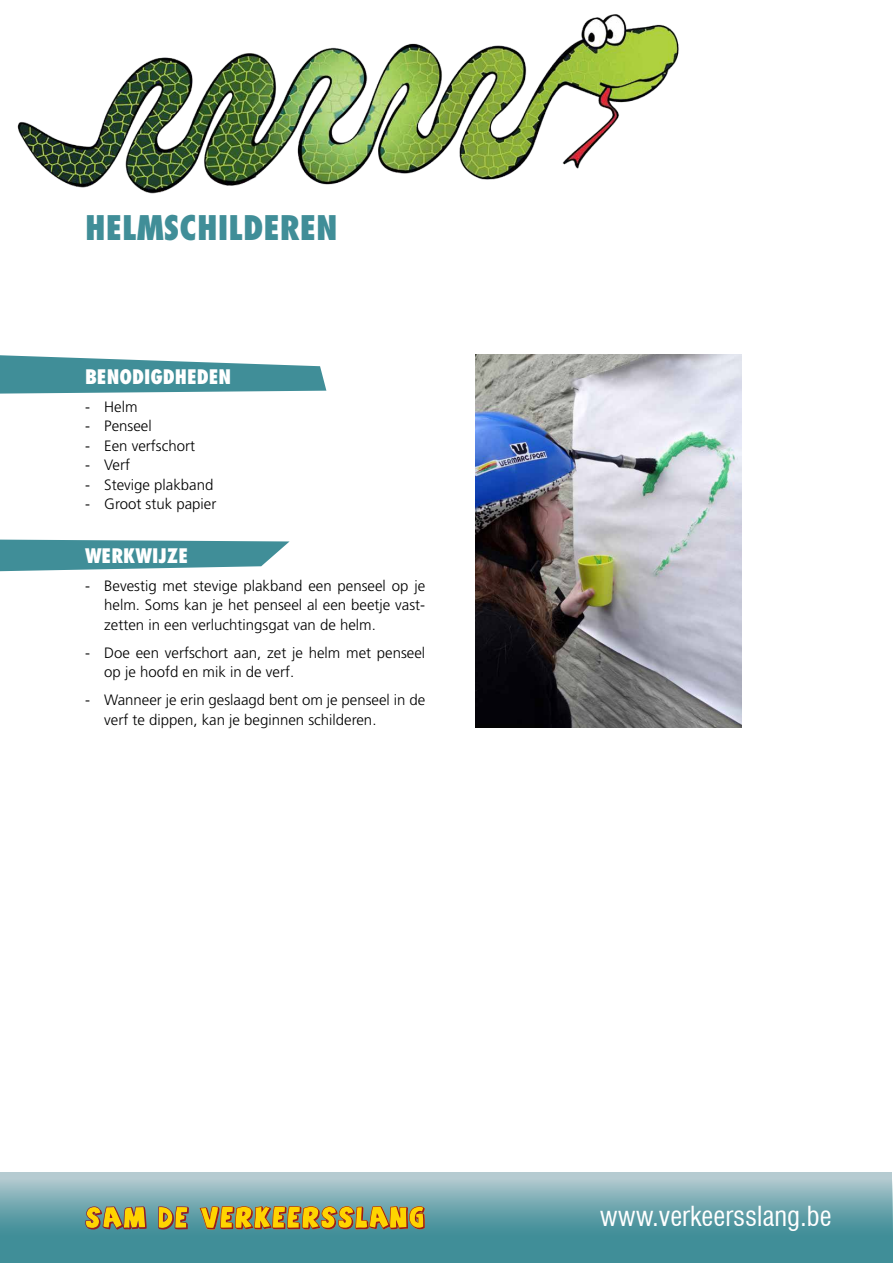
<style>
.page{position:relative;width:893px;height:1263px;background:#fff}
.page>*{position:absolute;margin:0;border:0;box-sizing:border-box;transform-origin:0 0}
.t1{font:800 condensed 33px "Futura Std";color:#408e98}
.t2{font:condensed 27px "Swiss 721 BT";color:#fff}
.t3{font:800 condensed 19.5px "Futura Std";color:#fff}
.t4{font:300 15px/19.5px "Frutiger LT Std";color:#000}
</style>
<div class="page">
<svg style="left:0;top:1174px;width:893px;height:89px;background:#68a2ab"></svg>
<img style="left:17px;top:14px;width:662px;height:180px">
<svg style="left:85px;top:1206px;width:104px;height:24px;background:#ae9b42"></svg>
<svg style="left:200px;top:1206px;width:225px;height:23px;background:#c39d2b"></svg>
<svg style="left:0;top:540px;width:290px;height:31px;background:#5a9da6"></svg>
<svg style="left:0;top:355px;width:326px;height:39px"></svg>
<img style="left:476px;top:354px;width:266px;height:373px">
<h1 class="t1" style="left:85px;top:207px;width:254px">HELMSCHILDEREN</h1>
<h3 class="t3" style="left:85px;top:364px;width:148px">BENODIGDHEDEN</h3>
<p class="t4" style="left:85px;top:397px;width:54px">- Helm</p>
<p class="t4" style="left:85px;top:416px;width:68px">- Penseel</p>
<p class="t4" style="left:85px;top:436px;width:111px">- Een verfschort</p>
<p class="t4" style="left:85px;top:455px;width:46px">- Verf</p>
<p class="t4" style="left:85px;top:475px;width:130px">- Stevige plakband</p>
<p class="t4" style="left:85px;top:494px;width:133px">- Groot stuk papier</p>
<h3 class="t3" style="left:85px;top:543px;width:105px">WERKWIJZE</h3>
<p class="t4" style="left:104px;top:576px;width:323px;text-align:justify;text-indent:-19px">- Bevestig met stevige plakband een penseel op je helm. Soms kan je het penseel al een beetje vast&shy;zetten in een verluchtingsgat van de helm.</p>
<p class="t4" style="left:104px;top:643px;width:323px;text-indent:-19px">- Doe een verfschort aan, zet je helm met penseel op je hoofd en mik in de verf.</p>
<p class="t4" style="left:104px;top:690px;width:322px;text-indent:-19px">- Wanneer je erin geslaagd bent om je penseel in de verf te dippen, kan je beginnen schilderen.</p>
<h2 class="t2" style="left:600px;top:1200px;width:233px">www.verkeersslang.be</h2>
</div>
